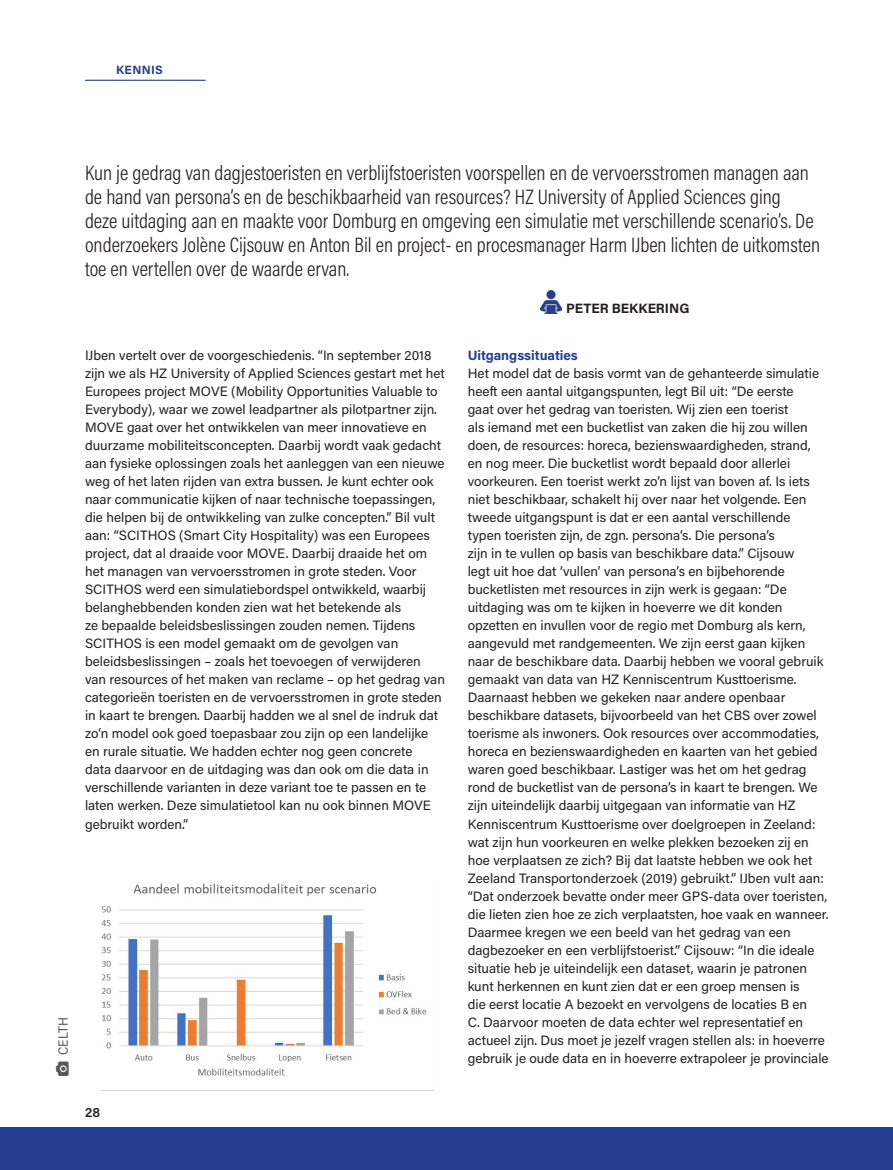
<style>
.page{position:relative;width:893px;height:1170px;background:#fff}
.page>*{position:absolute;margin:0;border:0;box-sizing:border-box;transform-origin:0 0}
.intro{font:300 21px/24px "Acumin Pro Cond";color:#231f20}
.body1{font:13.5px/18px "Acumin Pro";color:#231f20}
.tussenkop{font:700 13.5px "Acumin Pro";color:#253f8e}
.Streamer{font:700 13.5px "Acumin Pro";color:#231f20}
.t1{font:13.5px "Acumin Pro Semi Cond";letter-spacing:.015em;color:#57585a}
.t2{font:600 13.5px "Acumin Pro";color:#231f20}
.t3{font:700 12px "Acumin Pro";letter-spacing:.03em;color:#253f8e}
</style>
<div class="page">
<img style="left:540px;top:290px;width:21px;height:23px">
<div style="left:0;top:1127px;width:893px;height:42px;background:#253f8e"></div>
<hr style="left:85px;top:80px;width:121px;height:1px;background:#253f8e">
<img style="left:102px;top:883px;width:325px;height:193px">
<p class="t3" style="left:116px;top:61px;width:48px">KENNIS</p>
<p class="t1" style="left:54px;top:1054px;width:40px;rotate:-90deg">CELTH</p>
<p class="intro" style="left:85px;top:160px;width:737px">Kun je gedrag van dagjestoeristen en verblijfstoeristen voorspellen en de vervoersstromen managen aan de hand van persona’s en de beschikbaarheid van resources? HZ University of Applied Sciences ging<br>deze uitdaging aan en maakte voor Domburg en omgeving een simulatie met verschillende scenario’s. De onderzoekers Jolène Cijsouw en Anton Bil en project- en procesmanager Harm IJben lichten de uitkomsten toe en vertellen over de waarde ervan.</p>
<p class="body1" style="left:85px;top:346px;width:361px">IJben vertelt over de voorgeschiedenis. “In september 2018 zijn we als HZ University of Applied Sciences gestart met het Europees project MOVE (Mobility Opportunities Valuable to Everybody), waar we zowel leadpartner als pilotpartner zijn.<br>MOVE gaat over het ontwikkelen van meer innovatieve en duurzame mobiliteitsconcepten. Daarbij wordt vaak gedacht aan fysieke oplossingen zoals het aanleggen van een nieuwe weg of het laten rijden van extra bussen. Je kunt echter ook naar communicatie kijken of naar technische toepassingen, die helpen bij de ontwikkeling van zulke concepten.” Bil vult aan: “SCITHOS (Smart City Hospitality) was een Europees project, dat al draaide voor MOVE. Daarbij draaide het om het managen van vervoersstromen in grote steden. Voor SCITHOS werd een simulatiebordspel ontwikkeld, waarbij belanghebbenden konden zien wat het betekende als<br>ze bepaalde beleidsbeslissingen zouden nemen. Tijdens SCITHOS is een model gemaakt om de gevolgen van beleidsbeslissingen – zoals het toevoegen of verwijderen van resources of het maken van reclame – op het gedrag van categorieën toeristen en de vervoersstromen in grote steden in kaart te brengen. Daarbij hadden we al snel de indruk dat zo’n model ook goed toepasbaar zou zijn op een landelijke en rurale situatie. We hadden echter nog geen concrete<br>data daarvoor en de uitdaging was dan ook om die data in verschillende varianten in deze variant toe te passen en te laten werken. Deze simulatietool kan nu ook binnen MOVE gebruikt worden.”</p>
<p class="t2" style="left:85px;top:1102px;width:17px">28</p>
<p class="Streamer" style="left:566px;top:298px;width:125px">PETER BEKKERING</p>
<p class="tussenkop" style="left:468px;top:346px;width:112px">Uitgangssituaties</p>
<p class="body1" style="left:468px;top:364px;width:362px">Het model dat de basis vormt van de gehanteerde simulatie heeft een aantal uitgangspunten, legt Bil uit: “De eerste<br>gaat over het gedrag van toeristen. Wij zien een toerist<br>als iemand met een bucketlist van zaken die hij zou willen doen, de resources: horeca, bezienswaardigheden, strand, en nog meer. Die bucketlist wordt bepaald door allerlei voorkeuren. Een toerist werkt zo’n lijst van boven af. Is iets niet beschikbaar, schakelt hij over naar het volgende. Een tweede uitgangspunt is dat er een aantal verschillende<br>typen toeristen zijn, de zgn. persona’s. Die persona’s<br>zijn in te vullen op basis van beschikbare data.” Cijsouw<br>legt uit hoe dat ‘vullen’ van persona’s en bijbehorende bucketlisten met resources in zijn werk is gegaan: “De uitdaging was om te kijken in hoeverre we dit konden opzetten en invullen voor de regio met Domburg als kern, aangevuld met randgemeenten. We zijn eerst gaan kijken naar de beschikbare data. Daarbij hebben we vooral gebruik gemaakt van data van HZ Kenniscentrum Kusttoerisme.<br>Daarnaast hebben we gekeken naar andere openbaar beschikbare datasets, bijvoorbeeld van het CBS over zowel toerisme als inwoners. Ook resources over accommodaties, horeca en bezienswaardigheden en kaarten van het gebied waren goed beschikbaar. Lastiger was het om het gedrag rond de bucketlist van de persona’s in kaart te brengen. We zijn uiteindelijk daarbij uitgegaan van informatie van HZ Kenniscentrum Kusttoerisme over doelgroepen in Zeeland: wat zijn hun voorkeuren en welke plekken bezoeken zij en hoe verplaatsen ze zich? Bij dat laatste hebben we ook het Zeeland Transportonderzoek (2019) gebruikt.” IJben vult aan: “Dat onderzoek bevatte onder meer GPS-data over toeristen, die lieten zien hoe ze zich verplaatsten, hoe vaak en wanneer.<br>Daarmee kregen we een beeld van het gedrag van een dagbezoeker en een verblijfstoerist.” Cijsouw: “In die ideale situatie heb je uiteindelijk een dataset, waarin je patronen kunt herkennen en kunt zien dat er een groep mensen is<br>die eerst locatie A bezoekt en vervolgens de locaties B en<br>C. Daarvoor moeten de data echter wel representatief en actueel zijn. Dus moet je jezelf vragen stellen als: in hoeverre gebruik je oude data en in hoeverre extrapoleer je provinciale</p>
</div>
